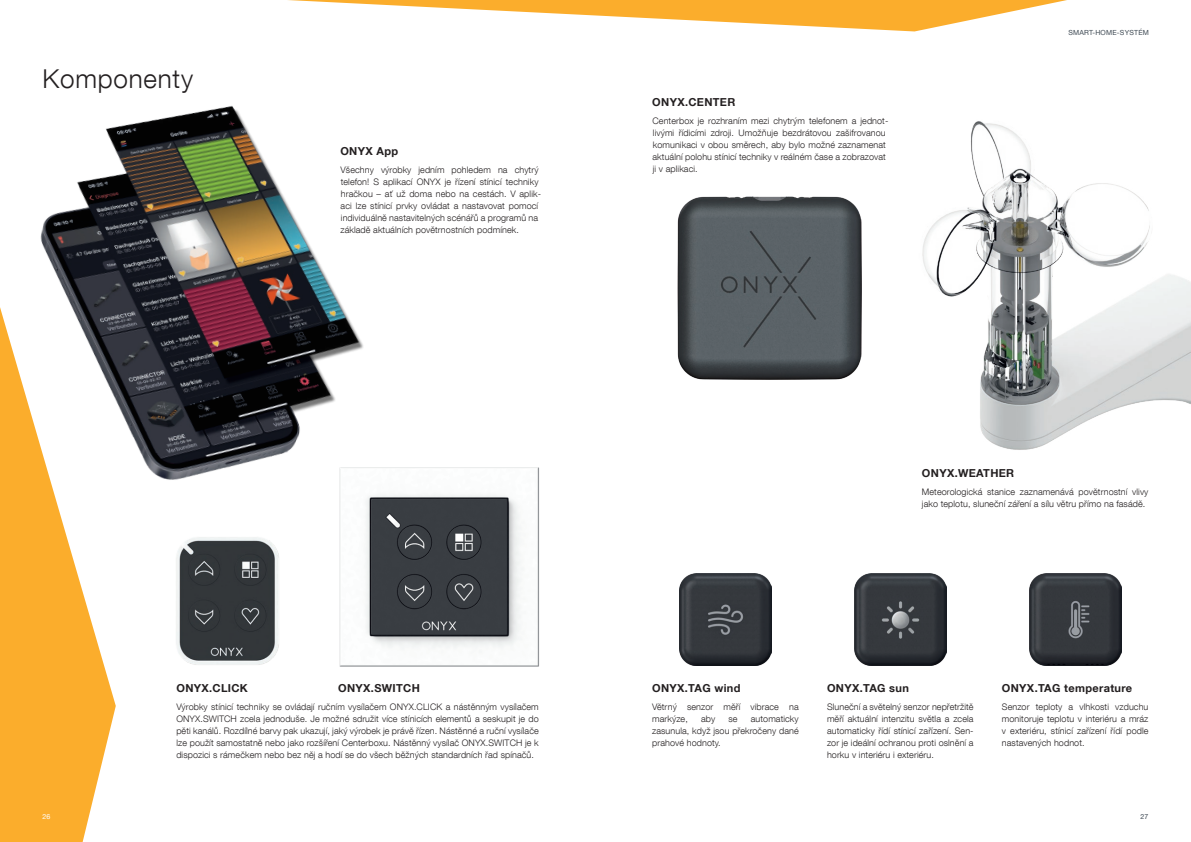
<style>
.page{position:relative;width:1191px;height:842px;background:#fff}
.page>*{position:absolute;margin:0;border:0;box-sizing:border-box;transform-origin:0 0}
.t1{font:300 26px "Helvetica Neue LT Com";letter-spacing:.03em;color:#231f20}
.t2{font:700 11px "Helvetica Neue LT Com";letter-spacing:.03em;color:#231f20}
.t3{font:300 9px/12px "Helvetica Neue LT Com";letter-spacing:.01em;color:#231f20}
.t4{font:7px "Helvetica Neue LT Com";letter-spacing:.03em;color:#3f4a54}
.t5{font:7px "Helvetica Neue LT Com";color:#fff}
</style>
<div class="page">
<svg style="left:0;top:307px;width:116px;height:535px;fill:#fbad2c"></svg>
<svg style="left:288px;top:0;width:779px;height:31px"></svg>
<img style="left:677px;top:196px;width:184px;height:184px">
<img style="left:922px;top:121px;width:269px;height:329px">
<img style="left:7px;top:105px;width:356px;height:389px">
<img style="left:679px;top:573px;width:92px;height:92px">
<img style="left:854px;top:573px;width:92px;height:92px">
<img style="left:1029px;top:573px;width:92px;height:92px">
<img style="left:176px;top:537px;width:103px;height:128px">
<img style="left:333px;top:459px;width:206px;height:208px">
<h1 class="t1" style="left:43px;top:63px;width:152px">Komponenty</h1>
<p class="t2" style="left:340px;top:144px;width:59px">ONYX App</p>
<p class="t3" style="left:340px;top:163px;width:202px">Všechny výrobky jedním pohledem na chytrý telefon! S aplikací ONYX je řízení stínicí techniky hračkou – ať už doma nebo na cestách. V aplik&shy;aci lze stínicí prvky ovládat a nastavovat pomocí individuálně nastavitelných scénářů a programů na základě aktuálních povětrnostních podmínek.</p>
<p class="t2" style="left:176px;top:681px;width:73px">ONYX.CLICK</p>
<p class="t2" style="left:338px;top:681px;width:83px">ONYX.SWITCH</p>
<p class="t5" style="left:43px;top:812px;width:9px">26</p>
<p class="t3" style="left:176px;top:700px;width:364px;text-align:justify">Výrobky stínicí techniky se ovládají ručním vysílačem ONYX.CLICK a nástěnným vysílačem ONYX.SWITCH zcela jednoduše. Je možné sdružit více stínicích elementů a seskupit je do pěti kanálů. Rozdílné barvy pak ukazují, jaký výrobek je právě řízen. Nástěnné a ruční vysílače lze použít samostatně nebo jako rozšíření Centerboxu. Nástěnný vysílač ONYX.SWITCH je k dispozici s rámečkem nebo bez něj a hodí se do všech běžných standardních řad spínačů.</p>
<p class="t2" style="left:652px;top:96px;width:84px">ONYX.CENTER</p>
<p class="t3" style="left:652px;top:115px;width:237px">Centerbox je rozhraním mezi chytrým telefonem a jednot&shy;livými řídicími zdroji. Umožňuje bezdrátovou zašifrovanou komunikaci v obou směrech, aby bylo možné zaznamenat aktuální polohu stínicí techniky v reálném čase a zobrazovat ji v aplikaci.</p>
<p class="t4" style="left:1068px;top:29px;width:82px">SMART-HOME-SYSTÉM</p>
<p class="t2" style="left:922px;top:466px;width:94px">ONYX.WEATHER</p>
<p class="t3" style="left:922px;top:485px;width:228px">Meteorologická stanice zaznamenává povětrnostní vlivy jako teplotu, sluneční záření a sílu větru přímo na fasádě.</p>
<p class="t2" style="left:652px;top:681px;width:90px">ONYX.TAG wind</p>
<p class="t3" style="left:652px;top:700px;width:148px">Větrný senzor měří vibrace na markýze,</p>
<p class="t3" style="left:652px;top:712px;width:148px;text-align:justify;text-indent:99px">automaticky zasunula, když jsou překročeny dané prahové hodnoty.</p>
<p class="t3" style="left:701px;top:712px;width:16px">aby</p>
<p class="t3" style="left:728px;top:712px;width:11px">se</p>
<p class="t2" style="left:827px;top:681px;width:83px">ONYX.TAG sun</p>
<p class="t3" style="left:827px;top:700px;width:148px;text-align:justify">Sluneční a světelný senzor nepřetržitě měří aktuální intenzitu světla a zcela automaticky řídí stínicí zařízení. Sen&shy;zor je ideální ochranou proti oslnění a horku v interiéru i exteriéru.</p>
<p class="t2" style="left:1002px;top:681px;width:132px">ONYX.TAG temperature</p>
<p class="t3" style="left:1002px;top:700px;width:148px;text-align:justify">Senzor teploty a vlhkosti vzduchu monitoruje teplotu v interiéru a mráz v exteriéru, stínicí zařízení řídí podle nastavených hodnot.</p>
<p class="t4" style="left:1140px;top:812px;width:9px">27</p>
</div>
